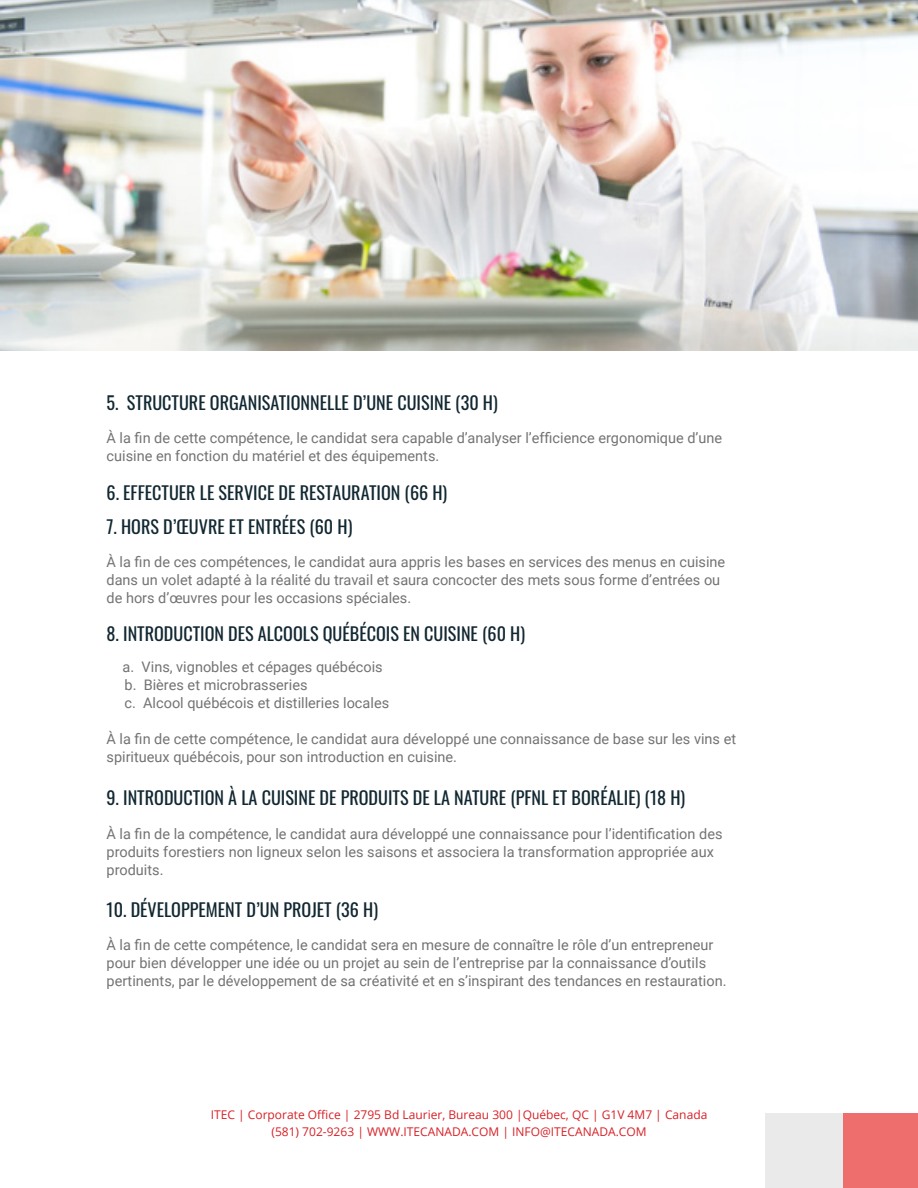
<style>
.page{position:relative;width:918px;height:1188px;background:#fff}
.page>*{position:absolute;margin:0;border:0;box-sizing:border-box;transform-origin:0 0}
.t1{font:18.15px "Oswald";color:#112731}
.t2{font:14.55px/18px "Roboto";color:#737373}
.BODY_TEXT{font:12px "Open Sans";color:#d72026}
</style>
<div class="page">
<img style="left:0;top:0;width:918px;height:351px">
<div style="left:843px;top:1114px;width:75px;height:74px;background:#ed6e6d"></div>
<div style="left:766px;top:1114px;width:77px;height:74px;background:#eaeaea"></div>
<p class="t1" style="left:107px;top:387px;width:393px">5. STRUCTURE ORGANISATIONNELLE D’UNE CUISINE (30 H)</p>
<p class="t2" style="left:107px;top:429px;width:617px">À la fin de cette compétence, le candidat sera capable d’analyser l’efficience ergonomique d’une cuisine en fonction du matériel et des équipements.</p>
<p class="t1" style="left:107px;top:476px;width:342px">6. EFFECTUER LE SERVICE DE RESTAURATION (66 H)</p>
<p class="t1" style="left:107px;top:511px;width:247px">7. HORS D’ŒUVRE ET ENTRÉES (60 H)</p>
<p class="t2" style="left:107px;top:553px;width:620px">À la fin de ces compétences, le candidat aura appris les bases en services des menus en cuisine dans un volet adapté à la réalité du travail et saura concocter des mets sous forme d’entrées ou de hors d’œuvres pour les occasions spéciales.</p>
<p class="t1" style="left:107px;top:618px;width:420px">8. INTRODUCTION DES ALCOOLS QUÉBÉCOIS EN CUISINE (60 H)</p>
<p class="t2" style="left:123px;top:658px;width:262px">a. Vins, vignobles et cépages québécois</p>
<p class="t2" style="left:125px;top:676px;width:185px">b. Bières et microbrasseries</p>
<p class="t2" style="left:125px;top:694px;width:266px">c. Alcool québécois et distilleries locales</p>
<p class="t2" style="left:107px;top:730px;width:631px">À la fin de cette compétence, le candidat aura développé une connaissance de base sur les vins et spiritueux québécois, pour son introduction en cuisine.</p>
<p class="t1" style="left:107px;top:782px;width:580px">9. INTRODUCTION À LA CUISINE DE PRODUITS DE LA NATURE (PFNL ET BORÉALIE) (18 H)</p>
<p class="t2" style="left:107px;top:824px;width:617px">À la fin de la compétence, le candidat aura développé une connaissance pour l’identification des produits forestiers non ligneux selon les saisons et associera la transformation appropriée aux produits.</p>
<p class="t1" style="left:107px;top:893px;width:273px">10. DÉVELOPPEMENT D’UN PROJET (36 H)</p>
<p class="t2" style="left:107px;top:935px;width:621px">À la fin de cette compétence, le candidat sera en mesure de connaître le rôle d’un entrepreneur pour bien développer une idée ou un projet au sein de l’entreprise par la connaissance d’outils pertinents, par le développement de sa créativité et en s’inspirant des tendances en restauration.</p>
<p class="BODY_TEXT" style="left:211px;top:1107px;width:498px">ITEC | Corporate Office | 2795 Bd Laurier, Bureau 300 |Québec, QC | G1V 4M7 | Canada</p>
<p class="BODY_TEXT" style="left:272px;top:1123px;width:377px">(581) 702-9263 | WWW.ITECANADA.COM | INFO@ITECANADA.COM</p>
</div>
